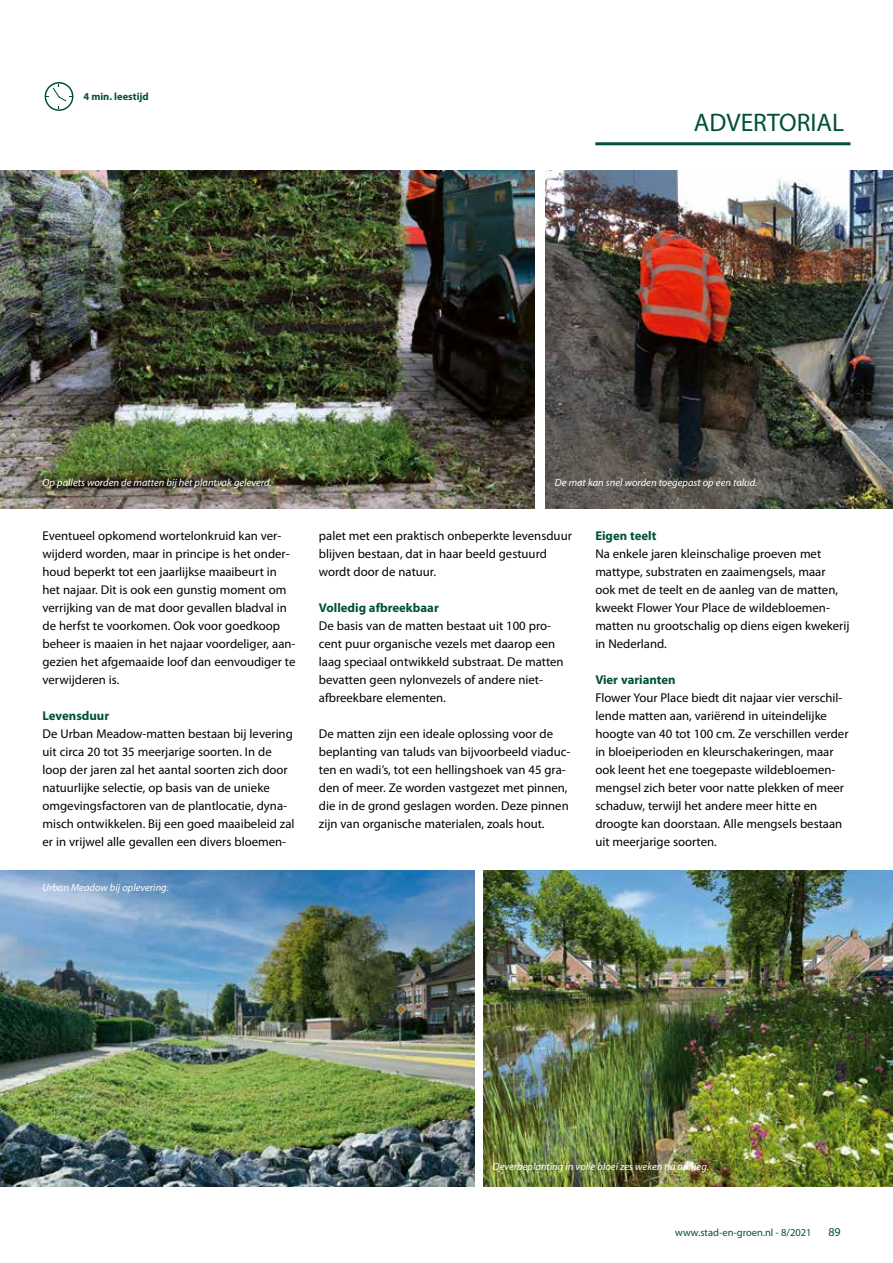
<style>
.page{position:relative;width:893px;height:1263px;background:#fff}
.page>*{position:absolute;margin:0;border:0;box-sizing:border-box;transform-origin:0 0}
.t1{font:25.5px "Myriad Pro";color:#005139}
.t2{font:12.75px/18px "Myriad Pro";color:#000}
.t3{font:700 12.75px "Myriad Pro";color:#005139}
.t4{font:12px "Myriad Pro";color:#005139}
.t5{font:italic 10.5px "Myriad Pro";color:#fff}
.t6{font:10.5px "Myriad Pro";color:#005139}
.t7{font:700 10.5px "Myriad Pro";color:#005139}
</style>
<div class="page">
<hr style="left:595px;top:142px;width:255px;height:3px;background:#005139">
<svg style="left:45px;top:82px;width:28px;height:29px"></svg>
<img style="left:0;top:870px;width:475px;height:316px">
<img style="left:484px;top:870px;width:409px;height:316px">
<img style="left:0;top:170px;width:535px;height:338px">
<img style="left:545px;top:170px;width:348px;height:338px">
<p class="t7" style="left:83px;top:90px;width:67px">4 min. leestijd</p>
<h1 class="t1" style="left:694px;top:107px;width:152px">ADVERTORIAL</h1>
<p class="t5" style="left:43px;top:476px;width:231px">Op pallets worden de matten bij het plantvak geleverd.</p>
<p class="t5" style="left:555px;top:476px;width:204px">De mat kan snel worden toegepast op een talud.</p>
<p class="t2" style="left:43px;top:527px;width:254px">Eventueel opkomend wortelonkruid kan ver&shy;wijderd worden, maar in principe is het onder&shy;houd beperkt tot een jaarlijkse maaibeurt in het najaar. Dit is ook een gunstig moment om verrijking van de mat door gevallen bladval in de herfst te voorkomen. Ook voor goedkoop beheer is maaien in het najaar voordeliger, aan&shy;gezien het afgemaaide loof dan eenvoudiger te verwijderen is.</p>
<p class="t3" style="left:43px;top:707px;width:68px">Levensduur</p>
<p class="t2" style="left:43px;top:725px;width:253px">De Urban Meadow-matten bestaan bij levering uit circa 20 tot 35 meerjarige soorten. In de loop der jaren zal het aantal soorten zich door natuurlijke selectie, op basis van de unieke omgevingsfactoren van de plantlocatie, dyna&shy;misch ontwikkelen. Bij een goed maaibeleid zal er in vrijwel alle gevallen een divers bloemen-</p>
<p class="t5" style="left:43px;top:881px;width:128px">Urban Meadow bij oplevering.</p>
<p class="t2" style="left:319px;top:527px;width:254px">palet met een praktisch onbeperkte levensduur blijven bestaan, dat in haar beeld gestuurd wordt door de natuur.</p>
<p class="t3" style="left:319px;top:599px;width:121px">Volledig afbreekbaar</p>
<p class="t2" style="left:319px;top:617px;width:246px">De basis van de matten bestaat uit 100 pro&shy;cent puur organische vezels met daarop een laag speciaal ontwikkeld substraat. De matten bevatten geen nylonvezels of andere niet&shy;afbreekbare elementen.</p>
<p class="t2" style="left:319px;top:725px;width:253px">De matten zijn een ideale oplossing voor de beplanting van taluds van bijvoorbeeld viaduc&shy;ten en wadi’s, tot een hellingshoek van 45 gra&shy;den of meer. Ze worden vastgezet met pinnen, die in de grond geslagen worden. Deze pinnen zijn van organische materialen, zoals hout.</p>
<p class="t3" style="left:595px;top:527px;width:63px">Eigen teelt</p>
<p class="t2" style="left:595px;top:545px;width:256px">Na enkele jaren kleinschalige proeven met mattype, substraten en zaaimengsels, maar<br>ook met de teelt en de aanleg van de matten, kweekt Flower Your Place de wildebloemen&shy;matten nu grootschalig op diens eigen kwekerij in Nederland.</p>
<p class="t3" style="left:595px;top:672px;width:82px">Vier varianten</p>
<p class="t2" style="left:595px;top:689px;width:255px">Flower Your Place biedt dit najaar vier verschil&shy;lende matten aan, variërend in uiteindelijke hoogte van 40 tot 100 cm. Ze verschillen verder in bloeiperioden en kleurschakeringen, maar ook leent het ene toegepaste wildebloemen&shy;mengsel zich beter voor natte plekken of meer schaduw, terwijl het andere meer hitte en droogte kan doorstaan. Alle mengsels bestaan uit meerjarige soorten.</p>
<p class="t5" style="left:493px;top:1160px;width:218px">Oeverbeplanting in volle bloei zes weken na aanleg.</p>
<p class="t6" style="left:675px;top:1226px;width:138px">www.stad-en-groen.nl - 8/2021</p>
<p class="t4" style="left:828px;top:1224px;width:14px">89</p>
</div>
